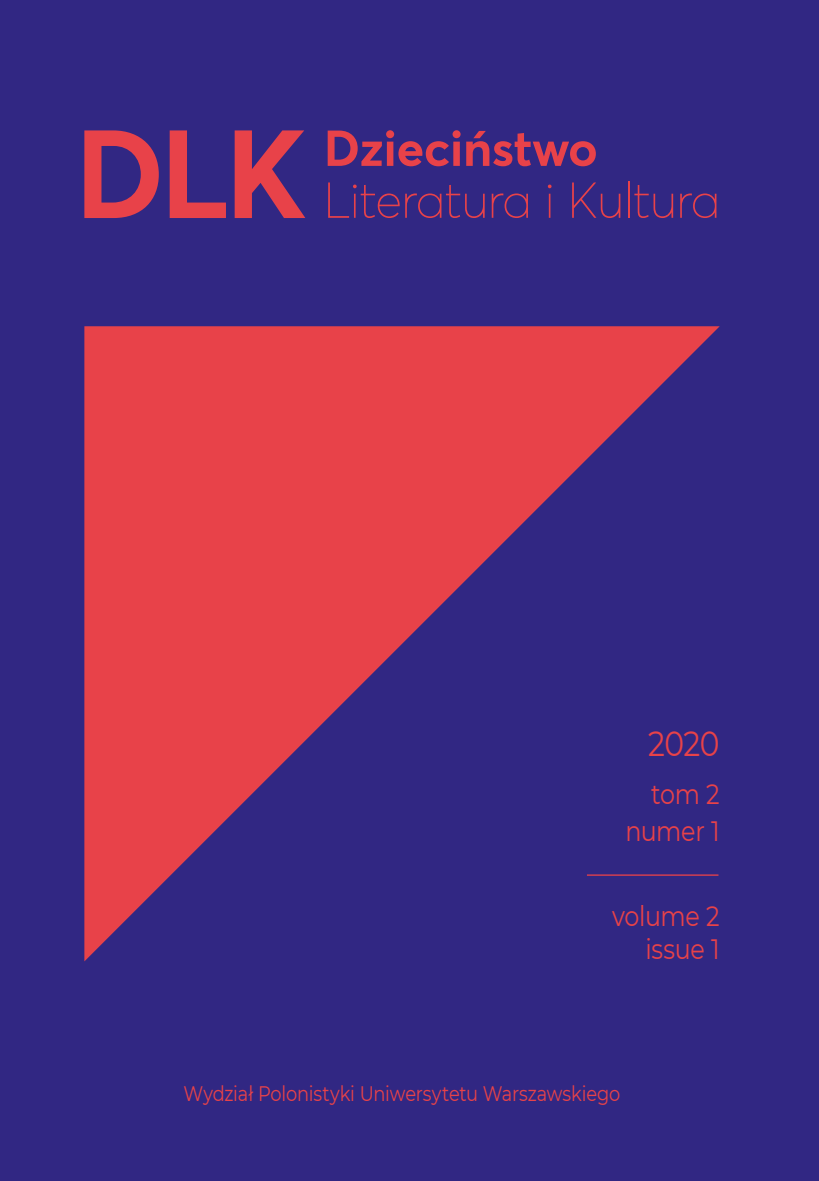
<style>
.page{position:relative;width:819px;height:1181px;background:#312783}
.page>*{position:absolute;margin:0;border:0;box-sizing:border-box;transform-origin:0 0}
.logo{font:35px "Montserrat";color:#e84249;scale:.85 1}
.logo-2{font:28px "Montserrat";letter-spacing:-.015em;color:#e84249;scale:.85 1}
.logo-3{font:21px "Montserrat";letter-spacing:-.01em;color:#e84249;scale:.85 1}
</style>
<div class="page">
<svg style="left:84px;top:326px;width:635px;height:635px"></svg>
<svg style="left:327px;top:130px;width:133px;height:36px"></svg>
<svg style="left:466px;top:131px;width:130px;height:35px"></svg>
<svg style="left:328px;top:182px;width:71px;height:36px"></svg>
<svg style="left:405px;top:185px;width:79px;height:33px"></svg>
<svg style="left:491px;top:193px;width:37px;height:25px"></svg>
<hr style="left:548px;top:194px;width:2px;height:24px;background:#e84249">
<svg style="left:572px;top:182px;width:48px;height:36px"></svg>
<hr style="left:627px;top:181px;width:2px;height:37px;background:#e84249">
<svg style="left:634px;top:185px;width:39px;height:33px"></svg>
<svg style="left:680px;top:193px;width:36px;height:25px"></svg>
<svg style="left:84px;top:130px;width:75px;height:88px"></svg>
<svg style="left:170px;top:130px;width:56px;height:88px"></svg>
<svg style="left:235px;top:130px;width:70px;height:88px"></svg>
<p class="logo" style="left:648px;top:719px;width:86px">2020</p>
<p class="logo-2" style="left:651px;top:775px;width:82px">tom 2</p>
<p class="logo-2" style="left:625px;top:811px;width:112px">numer 1</p>
<p class="logo-2" style="left:612px;top:896px;width:128px">volume 2</p>
<p class="logo-2" style="left:645px;top:929px;width:89px">issue 1</p>
<p class="logo-3" style="left:184px;top:1078px;width:515px">Wydział Polonistyki Uniwersytetu Warszawskiego</p>
</div>
